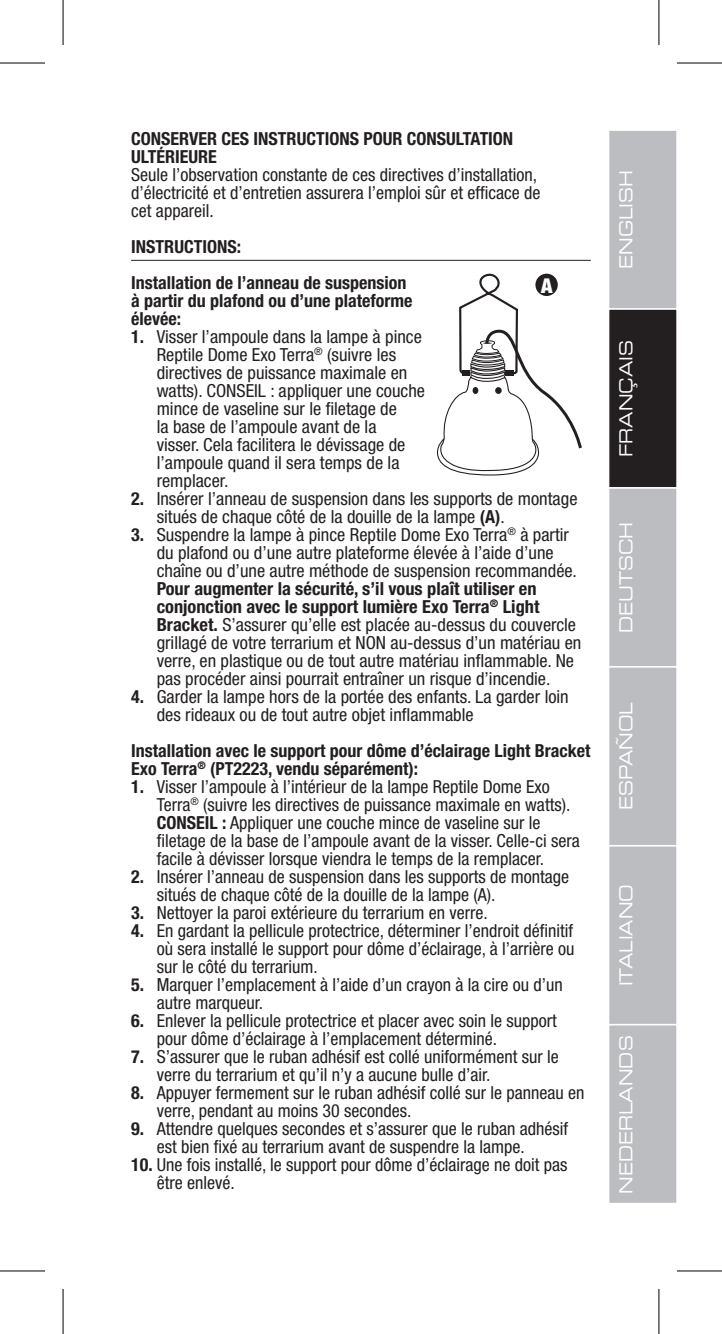
<style>
.page{position:relative;width:722px;height:1334px;background:#fff}
.page>*{position:absolute;margin:0;border:0;box-sizing:border-box;transform-origin:0 0}
.t1{font:900 condensed 20.4px "Helvetica Neue";color:#fff}
.t2{font:condensed 18px/18px "Helvetica Neue";color:#231f20}
.t3{font:700 condensed 18px/18px "Helvetica Neue";color:#231f20}
.t4{font:18px "Eurostile Extended Two";color:#fff;scale:.9 1}
.s1{font-weight:700}
</style>
<div class="page">
<hr style="left:131px;top:260px;width:459px;height:1px;background:#231f20">
<svg style="left:437px;top:273px;width:144px;height:203px"></svg>
<div style="left:607px;top:129px;width:70px;height:181px;background:#bcbdc0;border:2px solid #fff"></div>
<div style="left:608px;top:309px;width:68px;height:179px;background:#231f20"></div>
<div style="left:607px;top:308px;width:70px;height:180px;border:2px solid #fff"></div>
<div style="left:607px;top:487px;width:70px;height:180px;background:#bcbdc0;border:2px solid #fff"></div>
<div style="left:607px;top:666px;width:70px;height:180px;background:#bcbdc0;border:2px solid #fff"></div>
<div style="left:607px;top:845px;width:70px;height:180px;background:#bcbdc0;border:2px solid #fff"></div>
<div style="left:607px;top:1024px;width:70px;height:180px;background:#bcbdc0;border:2px solid #fff"></div>
<div style="left:535px;top:274px;width:22px;height:22px;background:#231f20;border-radius:50%"></div>
<svg style="left:659px;top:0;width:1px;height:45px"></svg>
<svg style="left:659px;top:1289px;width:1px;height:45px"></svg>
<hr style="left:0;top:62px;width:45px;height:2px;background:#000">
<hr style="left:676px;top:62px;width:45px;height:2px;background:#000">
<hr style="left:0;top:1270px;width:45px;height:1px;background:#000">
<hr style="left:676px;top:1270px;width:45px;height:1px;background:#000">
<hr style="left:62px;top:0;width:2px;height:45px;background:#000">
<hr style="left:62px;top:1289px;width:2px;height:45px;background:#000">
<hr style="left:658px;top:0;width:1px;height:45px;background:#000">
<hr style="left:658px;top:1289px;width:1px;height:45px;background:#000">
<p class="t3" style="left:131px;top:129px;width:383px">CONSERVER CES INSTRUCTIONS POUR CONSULTATION<br>ULTÉRIEURE</p>
<p class="t2" style="left:131px;top:166px;width:411px">Seule l’observation constante de ces directives d’installation, d’électricité et d’entretien assurera l’emploi sûr et efficace de cet appareil.</p>
<p class="t3" style="left:131px;top:228px;width:277px;line-height:36px">INSTRUCTIONS:<br>Installation de l’anneau de suspension</p>
<p class="t3" style="left:131px;top:291px;width:283px">à partir du plafond ou d’une plateforme élevée:</p>
<p class="t2" style="left:157px;top:328px;width:270px;text-indent:-26px"><span class="s1">1.</span> Visser l’ampoule dans la lampe à pince Reptile Dome Exo Terra<sup>®</sup> (suivre les directives de puissance maximale en watts). CONSEIL : appliquer une couche mince de vaseline sur le filetage de<br>la base de l’ampoule avant de la<br>visser. Cela facilitera le dévissage de l’ampoule quand il sera temps de la remplacer.</p>
<p class="t2" style="left:157px;top:490px;width:422px;text-indent:-26px"><span class="s1">2.</span> Insérer l’anneau de suspension dans les supports de montage situés de chaque côté de la douille de la lampe <span class="s1">(A)</span>.</p>
<p class="t2" style="left:157px;top:526px;width:421px;text-indent:-26px"><span class="s1">3.</span> Suspendre la lampe à pince Reptile Dome Exo Terra<sup>®</sup> à partir du plafond ou d’une autre plateforme élevée à l’aide d’une chaîne ou d’une autre méthode de suspension recommandée.</p>
<p class="t2" style="left:157px;top:580px;width:426px"><span class="s1">Pour augmenter la sécurité, s’il vous plaît utiliser en conjonction avec le support lumière Exo Terra</span><sup>®</sup> <span class="s1">Light Bracket.</span> S’assurer qu’elle est placée au-dessus du couvercle grillagé de votre terrarium et NON au-dessus d’un matériau en verre, en plastique ou de tout autre matériau inflammable. Ne pas procéder ainsi pourrait entraîner un risque d’incendie.</p>
<p class="t2" style="left:157px;top:688px;width:413px;text-indent:-26px"><span class="s1">4.</span> Garder la lampe hors de la portée des enfants. La garder loin des rideaux ou de tout autre objet inflammable</p>
<p class="t3" style="left:131px;top:741px;width:460px">Installation avec le support pour dôme d’éclairage Light Bracket<br>Exo Terra<sup>®</sup> (PT2223, vendu séparément):</p>
<p class="t2" style="left:157px;top:778px;width:424px;text-indent:-26px"><span class="s1">1.</span> Visser l’ampoule à l’intérieur de la lampe Reptile Dome Exo Terra<sup>®</sup> (suivre les directives de puissance maximale en watts).<br><span class="s1">CONSEIL :</span> Appliquer une couche mince de vaseline sur le filetage de la base de l’ampoule avant de la visser. Celle-ci sera facile à dévisser lorsque viendra le temps de la remplacer.</p>
<p class="t2" style="left:157px;top:868px;width:414px;text-indent:-26px"><span class="s1">2.</span> Insérer l’anneau de suspension dans les supports de montage situés de chaque côté de la douille de la lampe (A).</p>
<p class="t2" style="left:131px;top:904px;width:358px"><span class="s1">3.</span> Nettoyer la paroi extérieure du terrarium en verre.</p>
<p class="t2" style="left:157px;top:922px;width:419px;text-align:justify;text-indent:-26px"><span class="s1">4.</span> En gardant la pellicule protectrice, déterminer l’endroit définitif où sera installé le support pour dôme d’éclairage, à l’arrière ou sur le côté du terrarium.</p>
<p class="t2" style="left:157px;top:976px;width:407px;text-indent:-26px"><span class="s1">5.</span> Marquer l’emplacement à l’aide d’un crayon à la cire ou d’un autre marqueur.</p>
<p class="t2" style="left:157px;top:1012px;width:401px;text-indent:-26px"><span class="s1">6.</span> Enlever la pellicule protectrice et placer avec soin le support pour dôme d’éclairage à l’emplacement déterminé.</p>
<p class="t2" style="left:157px;top:1048px;width:403px;text-indent:-26px"><span class="s1">7.</span> S’assurer que le ruban adhésif est collé uniformément sur le verre du terrarium et qu’il n’y a aucune bulle d’air.</p>
<p class="t2" style="left:157px;top:1084px;width:429px;text-indent:-26px"><span class="s1">8.</span> Appuyer fermement sur le ruban adhésif collé sur le panneau en verre, pendant au moins 30 secondes.</p>
<p class="t2" style="left:157px;top:1120px;width:413px;text-indent:-26px"><span class="s1">9.</span> Attendre quelques secondes et s’assurer que le ruban adhésif est bien fixé au terrarium avant de suspendre la lampe.</p>
<p class="t2" style="left:157px;top:1156px;width:412px;text-indent:-26px"><span class="s1">10.</span> Une fois installé, le support pour dôme d’éclairage ne doit pas être enlevé.</p>
<p class="t1" style="left:541px;top:273px;width:13px">A</p>
<p class="t4" style="left:613px;top:269px;width:111px;rotate:-90deg">ENGLISH</p>
<p class="t4" style="left:613px;top:457px;width:132px;rotate:-90deg">FRANÇAIS</p>
<p class="t4" style="left:613px;top:633px;width:125px;rotate:-90deg">DEUTSCH</p>
<p class="t4" style="left:613px;top:810px;width:122px;rotate:-90deg">ESPAÑOL</p>
<p class="t4" style="left:613px;top:986px;width:115px;rotate:-90deg">ITALIANO</p>
<p class="t4" style="left:613px;top:1193px;width:177px;rotate:-90deg">NEDERLANDS</p>
</div>
